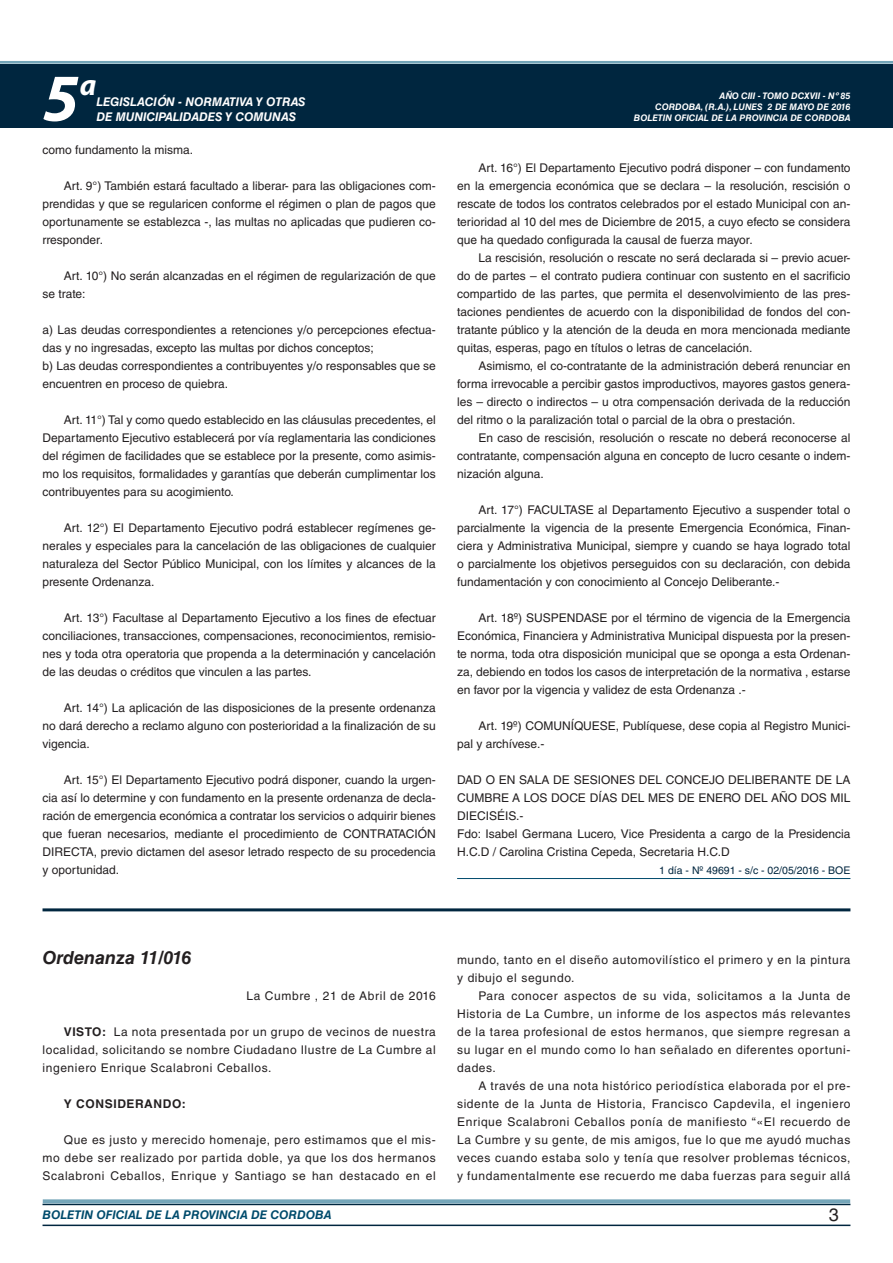
<style>
.page{position:relative;width:893px;height:1263px;background:#fff}
.page>*{position:absolute;margin:0;border:0;box-sizing:border-box;transform-origin:0 0}
.t1{font:italic 700 67.5px "Myriad Pro";color:#fff}
.t2{font:italic 700 30px "Myriad Pro";color:#fff}
.DOC__N{font:italic 700 18px "Helvetica LT Std";color:#231f20}
.t3{font:18px "Helvetica LT Std";color:#231f20}
.TEXTO_BASE{font:12px/18px "Helvetica LT Std";color:#231f20;text-align:justify}
.TEXTO_BASE-2{font:12px/18px "Helvetica LT Std";letter-spacing:.05em;color:#231f20}
.t4{font:italic 700 12px "Helvetica LT Std";color:#fff}
.t5{font:italic 700 12px "Helvetica LT Std";color:#004b6c}
.TEXTO_BASE-3{font:700 12px "Helvetica LT Std";letter-spacing:.05em;color:#231f20}
.FECHA_DE_PUBLICACIÓN{font:10.5px "Helvetica LT Std";color:#00263f}
.t6{font:italic 700 9px/10.8px "Helvetica LT Std";color:#fff;text-align:right}
.s1{font-weight:700}
</style>
<div class="page">
<div style="left:0;top:61px;width:893px;height:6px;background:#fff;opacity:.75"></div>
<div style="left:0;top:64px;width:893px;height:64px;background:#00263f"></div>
<hr style="left:43px;top:1224px;width:807px;height:2px;background:#00263f">
<div style="left:42px;top:1198px;width:809px;height:8px;background:#fff;opacity:.75"></div>
<hr style="left:457px;top:878px;width:393px;height:1px;background:#004b6c">
<hr style="left:43px;top:908px;width:807px;height:3px;background:#00263f">
<h1 class="t1" style="left:43px;top:54px;width:38px">5</h1>
<h2 class="t2" style="left:80px;top:66px;width:18px">a</h2>
<p class="t4" style="left:96px;top:95px;width:211px">LEGISLACIÓN - NORMATIVA Y OTRAS</p>
<p class="t4" style="left:96px;top:109px;width:201px">DE MUNICIPALIDADES Y COMUNAS</p>
<p class="TEXTO_BASE" style="left:43px;top:141px;width:152px">como fundamento la misma.</p>
<p class="TEXTO_BASE" style="left:43px;top:177px;width:395px;text-indent:21px">Art. 9°) También estará facultado a liberar- para las obligaciones com&shy;prendidas y que se regularicen conforme el régimen o plan de pagos que oportunamente se establezca -, las multas no aplicadas que pudieren co&shy;rresponder.</p>
<p class="TEXTO_BASE" style="left:43px;top:267px;width:395px;text-indent:21px">Art. 10°) No serán alcanzadas en el régimen de regularización de que se trate:</p>
<p class="TEXTO_BASE" style="left:43px;top:321px;width:395px">a) Las deudas correspondientes a retenciones y/o percepciones efectua&shy;das y no ingresadas, excepto las multas por dichos conceptos;</p>
<p class="TEXTO_BASE" style="left:43px;top:357px;width:395px">b) Las deudas correspondientes a contribuyentes y/o responsables que se encuentren en proceso de quiebra.</p>
<p class="TEXTO_BASE" style="left:43px;top:411px;width:395px;text-indent:21px">Art. 11°) Tal y como quedo establecido en las cláusulas precedentes, el Departamento Ejecutivo establecerá por vía reglamentaria las condiciones del régimen de facilidades que se establece por la presente, como asimis&shy;mo los requisitos, formalidades y garantías que deberán cumplimentar los contribuyentes para su acogimiento.</p>
<p class="TEXTO_BASE" style="left:43px;top:519px;width:395px;text-indent:21px">Art. 12°) El Departamento Ejecutivo podrá establecer regímenes ge&shy;nerales y especiales para la cancelación de las obligaciones de cualquier naturaleza del Sector Público Municipal, con los límites y alcances de la presente Ordenanza.</p>
<p class="TEXTO_BASE" style="left:43px;top:609px;width:395px;text-indent:21px">Art. 13°) Facultase al Departamento Ejecutivo a los fines de efectuar conciliaciones, transacciones, compensaciones, reconocimientos, remisio&shy;nes y toda otra operatoria que propenda a la determinación y cancelación de las deudas o créditos que vinculen a las partes.</p>
<p class="TEXTO_BASE" style="left:43px;top:699px;width:395px;text-indent:21px">Art. 14°) La aplicación de las disposiciones de la presente ordenanza no dará derecho a reclamo alguno con posterioridad a la finalización de su vigencia.</p>
<p class="TEXTO_BASE" style="left:43px;top:771px;width:395px;text-indent:21px">Art. 15°) El Departamento Ejecutivo podrá disponer, cuando la urgen&shy;cia así lo determine y con fundamento en la presente ordenanza de decla&shy;ración de emergencia económica a contratar los servicios o adquirir bienes que fueran necesarios, mediante el procedimiento de CONTRATACIÓN DIRECTA, previo dictamen del asesor letrado respecto de su procedencia y oportunidad.</p>
<p class="t6" style="left:634px;top:91px;width:218px">AÑO CIII - TOMO DCXVII - Nº 85<br>CORDOBA, (R.A.), LUNES 2 DE MAYO DE 2016<br>BOLETIN OFICIAL DE LA PROVINCIA DE CORDOBA</p>
<p class="TEXTO_BASE" style="left:457px;top:159px;width:395px;text-indent:21px">Art. 16°) El Departamento Ejecutivo podrá disponer – con fundamento en la emergencia económica que se declara – la resolución, rescisión o rescate de todos los contratos celebrados por el estado Municipal con an&shy;terioridad al 10 del mes de Diciembre de 2015, a cuyo efecto se considera que ha quedado configurada la causal de fuerza mayor.</p>
<p class="TEXTO_BASE" style="left:457px;top:249px;width:395px;text-indent:21px">La rescisión, resolución o rescate no será declarada si – previo acuer&shy;do de partes – el contrato pudiera continuar con sustento en el sacrificio compartido de las partes, que permita el desenvolvimiento de las pres&shy;taciones pendientes de acuerdo con la disponibilidad de fondos del con&shy;tratante público y la atención de la deuda en mora mencionada mediante quitas, esperas, pago en títulos o letras de cancelación.</p>
<p class="TEXTO_BASE" style="left:457px;top:357px;width:395px;text-indent:21px">Asimismo, el co-contratante de la administración deberá renunciar en forma irrevocable a percibir gastos improductivos, mayores gastos genera&shy;les – directo o indirectos – u otra compensación derivada de la reducción del ritmo o la paralización total o parcial de la obra o prestación.</p>
<p class="TEXTO_BASE" style="left:457px;top:429px;width:395px;text-indent:21px">En caso de rescisión, resolución o rescate no deberá reconocerse al contratante, compensación alguna en concepto de lucro cesante o indem&shy;nización alguna.</p>
<p class="TEXTO_BASE" style="left:457px;top:501px;width:395px;text-indent:21px">Art. 17°) FACULTASE al Departamento Ejecutivo a suspender total o parcialmente la vigencia de la presente Emergencia Económica, Finan&shy;ciera y Administrativa Municipal, siempre y cuando se haya logrado total o parcialmente los objetivos perseguidos con su declaración, con debida fundamentación y con conocimiento al Concejo Deliberante.-</p>
<p class="TEXTO_BASE" style="left:457px;top:609px;width:395px;text-indent:21px">Art. 18º) SUSPENDASE por el término de vigencia de la Emergencia Económica, Financiera y Administrativa Municipal dispuesta por la presen&shy;te norma, toda otra disposición municipal que se oponga a esta Ordenan&shy;za, debiendo en todos los casos de interpretación de la normativa , estarse en favor por la vigencia y validez de esta Ordenanza .-</p>
<p class="TEXTO_BASE" style="left:457px;top:717px;width:395px;text-indent:21px">Art. 19º) COMUNÍQUESE, Publíquese, dese copia al Registro Munici&shy;pal y archívese.-</p>
<p class="TEXTO_BASE" style="left:457px;top:771px;width:395px">DAD O EN SALA DE SESIONES DEL CONCEJO DELIBERANTE DE LA CUMBRE A LOS DOCE DÍAS DEL MES DE ENERO DEL AÑO DOS MIL DIECISÉIS.-</p>
<p class="TEXTO_BASE" style="left:457px;top:825px;width:395px">Fdo: Isabel Germana Lucero, Vice Presidenta a cargo de la Presidencia<br>H.C.D / Carolina Cristina Cepeda, Secretaria H.C.D</p>
<p class="FECHA_DE_PUBLICACIÓN" style="left:659px;top:864px;width:193px">1 día - Nº 49691 - s/c - 02/05/2016 - BOE</p>
<p class="DOC__N" style="left:43px;top:946px;width:151px">Ordenanza 11/016</p>
<p class="TEXTO_BASE-2" style="left:246px;top:987px;width:191px">La Cumbre , 21 de Abril de 2016</p>
<p class="TEXTO_BASE" style="left:43px;top:1023px;width:395px;text-indent:21px"><span class="s1">VISTO:</span> La nota presentada por un grupo de vecinos de nuestra localidad, solicitando se nombre Ciudadano Ilustre de La Cumbre al ingeniero Enrique Scalabroni Ceballos.</p>
<p class="TEXTO_BASE-3" style="left:64px;top:1096px;width:124px">Y CONSIDERANDO:</p>
<p class="TEXTO_BASE" style="left:43px;top:1131px;width:395px;text-indent:21px">Que es justo y merecido homenaje, pero estimamos que el mis&shy;mo debe ser realizado por partida doble, ya que los dos hermanos Scalabroni Ceballos, Enrique y Santiago se han destacado en el</p>
<p class="TEXTO_BASE-2" style="left:457px;top:951px;width:395px">mundo, tanto en el diseño automovilístico el primero y en la pintura y dibujo el segundo.</p>
<p class="TEXTO_BASE" style="left:457px;top:987px;width:395px;text-indent:21px">Para conocer aspectos de su vida, solicitamos a la Junta de Historia de La Cumbre, un informe de los aspectos más relevantes de la tarea profesional de estos hermanos, que siempre regresan a su lugar en el mundo como lo han señalado en diferentes oportuni&shy;dades.</p>
<p class="TEXTO_BASE" style="left:457px;top:1077px;width:395px;text-indent:21px">A través de una nota histórico periodística elaborada por el pre&shy;sidente de la Junta de Historia, Francisco Capdevila, el ingeniero Enrique Scalabroni Ceballos ponía de manifiesto “«El recuerdo de La Cumbre y su gente, de mis amigos, fue lo que me ayudó muchas veces cuando estaba solo y tenía que resolver problemas técnicos, y fundamentalmente ese recuerdo me daba fuerzas para seguir allá</p>
<p class="t5" style="left:43px;top:1208px;width:290px">BOLETIN OFICIAL DE LA PROVINCIA DE CORDOBA</p>
<h3 class="t3" style="left:829px;top:1204px;width:12px">3</h3>
</div>
